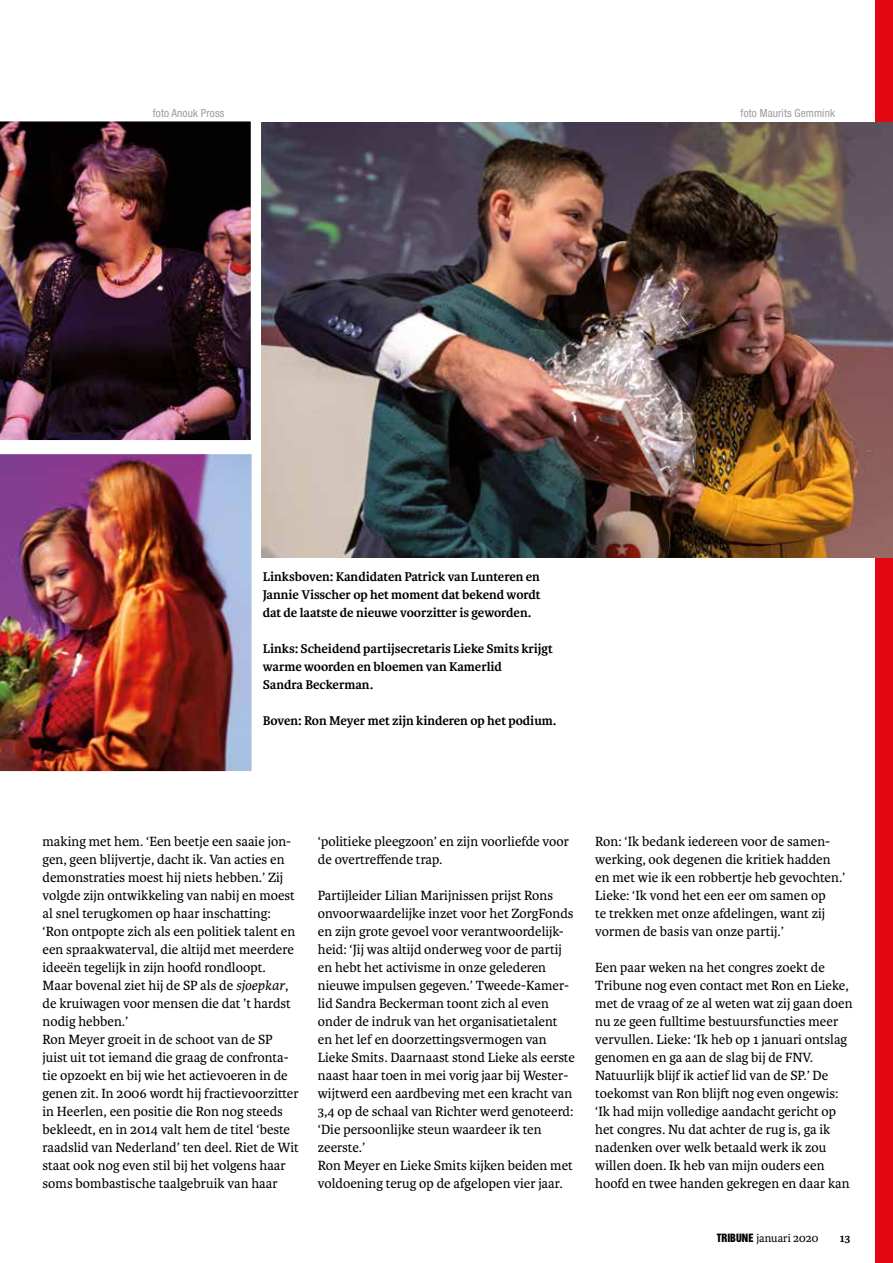
<style>
.page{position:relative;width:893px;height:1263px;background:#fff}
.page>*{position:absolute;margin:0;border:0;box-sizing:border-box;transform-origin:0 0}
.t1{font:14.25px/18px "Karmina";color:#000}
.t2{font:700 13.5px/18px "Karmina";letter-spacing:-.005em;color:#000;text-align:justify}
.t3{font:12px "Karmina";color:#000}
.t4{font:700 12px "Karmina";color:#000}
.t5{font:condensed 11.25px "Helvetica Neue LT Pro";letter-spacing:.01em;color:#9d9d9c}
.s1{font-style:italic}
.s2{font-family:"Helvetica Inserat LT Std";font-size:10.5px}
</style>
<div class="page">
<div style="left:876px;top:0;width:17px;height:1263px;background:#e30613"></div>
<img style="left:0;top:121px;width:251px;height:320px">
<img style="left:262px;top:122px;width:631px;height:435px">
<img style="left:0;top:454px;width:252px;height:318px">
<p class="t5" style="left:153px;top:107px;width:73px">foto Anouk Pross</p>
<p class="t5" style="left:741px;top:107px;width:96px">foto Maurits Gemmink</p>
<p class="t2" style="left:263px;top:568px;width:279px">Linksboven: Kandidaten Patrick van Lunteren en Jannie Visscher op het moment dat bekend wordt dat de laatste de nieuwe voorzitter is geworden.</p>
<p class="t2" style="left:263px;top:640px;width:291px;text-align:left">Links: Scheidend partijsecretaris Lieke Smits krijgt warme woorden en bloemen van Kamerlid<br>Sandra Beckerman.</p>
<p class="t2" style="left:263px;top:712px;width:295px">Boven: Ron Meyer met zijn kinderen op het podium.</p>
<p class="t1" style="left:43px;top:833px;width:258px">making met hem. ‘Een beetje een saaie jon&shy;gen, geen blijvertje, dacht ik. Van acties en demonstraties moest hij niets hebben.’ Zij volgde zijn ontwikkeling van nabij en moest al snel terugkomen op haar inschatting: ‘Ron ontpopte zich als een politiek talent en een spraakwaterval, die altijd met meerdere ideeën tegelijk in zijn hoofd rondloopt.<br>Maar bovenal ziet hij de SP als de <span class="s1">sjoepkar</span>, de kruiwagen voor mensen die dat ’t hardst nodig hebben.’<br>Ron Meyer groeit in de schoot van de SP juist uit tot iemand die graag de confronta&shy;tie opzoekt en bij wie het actievoeren in de genen zit. In 2006 wordt hij fractievoorzitter in Heerlen, een positie die Ron nog steeds bekleedt, en in 2014 valt hem de titel ‘beste raadslid van Nederland’ ten deel. Riet de Wit staat ook nog even stil bij het volgens haar soms bombastische taalgebruik van haar</p>
<p class="t1" style="left:318px;top:833px;width:253px">‘politieke pleegzoon’ en zijn voorliefde voor de overtreffende trap.</p>
<p class="t1" style="left:318px;top:887px;width:259px">Partijleider Lilian Marijnissen prijst Rons onvoorwaardelijke inzet voor het ZorgFonds en zijn grote gevoel voor verantwoordelijk&shy;heid: ‘Jij was altijd onderweg voor de partij en hebt het activisme in onze gelederen nieuwe impulsen gegeven.’ Tweede-Kamer&shy;lid Sandra Beckerman toont zich al even onder de indruk van het organisatietalent en het lef en doorzettingsvermogen van Lieke Smits. Daarnaast stond Lieke als eerste naast haar toen in mei vorig jaar bij Wester&shy;wijtwerd een aardbeving met een kracht van 3,4 op de schaal van Richter werd genoteerd: ‘Die persoonlijke steun waardeer ik ten zeerste.’<br>Ron Meyer en Lieke Smits kijken beiden met voldoening terug op de afgelopen vier jaar.</p>
<p class="t1" style="left:595px;top:832px;width:252px">Ron: ‘Ik bedank iedereen voor de samen&shy;werking, ook degenen die kritiek hadden en met wie ik een robbertje heb gevochten.’ Lieke: ‘Ik vond het een eer om samen op<br>te trekken met onze afdelingen, want zij vormen de basis van onze partij.’</p>
<p class="t1" style="left:595px;top:958px;width:259px">Een paar weken na het congres zoekt de Tribune nog even contact met Ron en Lieke, met de vraag of ze al weten wat zij gaan doen nu ze geen fulltime bestuursfuncties meer vervullen. Lieke: ‘Ik heb op 1 januari ontslag genomen en ga aan de slag bij de FNV.<br>Natuurlijk blijf ik actief lid van de SP.’ De toekomst van Ron blijft nog even ongewis: ‘Ik had mijn volledige aandacht gericht op het congres. Nu dat achter de rug is, ga ik nadenken over welk betaald werk ik zou willen doen. Ik heb van mijn ouders een hoofd en twee handen gekregen en daar kan</p>
<p class="t3" style="left:717px;top:1231px;width:103px"><span class="s2">TRIBUNE</span> januari 2020</p>
<p class="t4" style="left:840px;top:1231px;width:12px">13</p>
</div>
